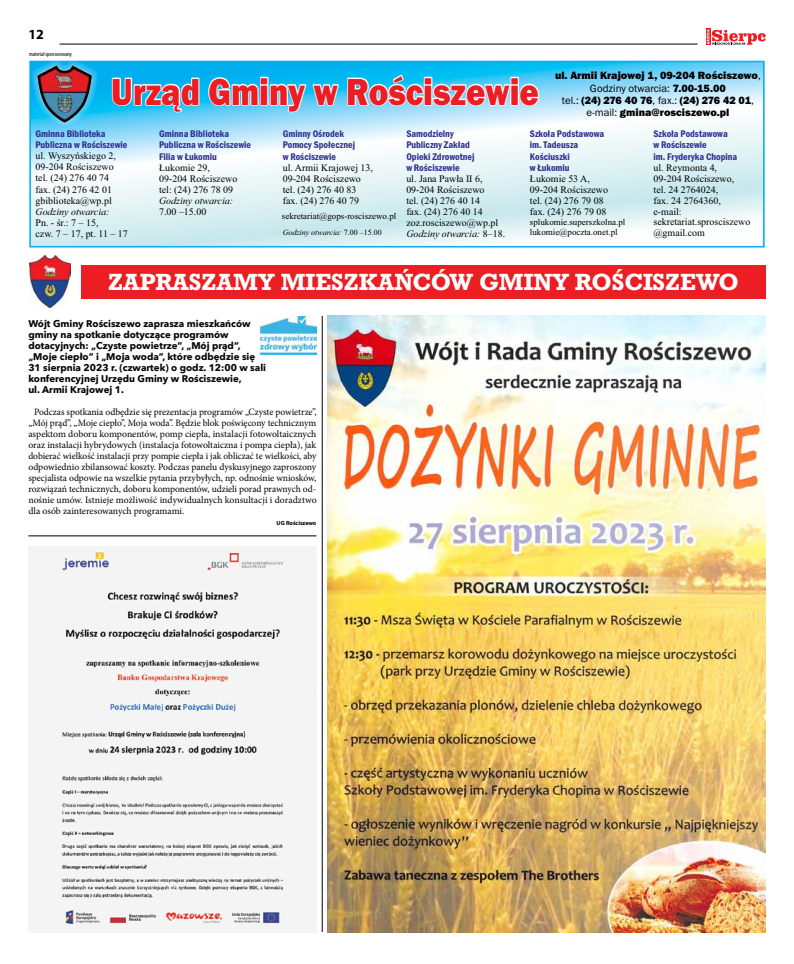
<style>
.page{position:relative;width:794px;height:964px;background:#fff}
.page>*{position:absolute;margin:0;border:0;box-sizing:border-box;transform-origin:0 0}
.t1{font:800 38.9px "Franklin Gothic";color:#ed1d24;scale:.85 1}
.t2{font:700 22px "Rockwell";color:#fff}
.t3{font:700 14px "Myriad Pro";color:#000}
.t4{font:800 10.9px/12.4px "Franklin Gothic";color:#000;text-align:center}
.t5{font:9.9px/11px "Times New Roman";color:#000}
.t6{font:600 condensed 9.9px/11.3px "Franklin Gothic";color:#2e3092}
.t7{font:italic 9.9px "Times New Roman";color:#000}
.t8{font:9.7px/11px "Minion Pro";color:#000;text-align:justify}
.t9{font:700 9.7px/11px "Avenir Next";color:#050505}
.t10{font:8.9px "Times New Roman";color:#000}
.t11{font:italic 8px "Times New Roman";color:#000}
.t12{font:condensed 6px "Myriad Pro";color:#000}
.t13{font:700 6px "Myriad Pro";color:#000}
.s1{font-weight:400}
.s2{font-style:normal}
</style>
<div class="page">
<hr style="left:60px;top:44px;width:637px;height:1px;background:#000">
<svg style="left:706px;top:29px;width:59px;height:16px"></svg>
<svg style="left:32px;top:64px;width:729px;height:181px"></svg>
<div style="left:30px;top:62px;width:733px;height:185px;border:1px solid #00aeef"></div>
<div style="left:31px;top:60px;width:67px;height:67px;background:#fff;opacity:.49"></div>
<img style="left:35px;top:64px;width:59px;height:58px">
<svg style="left:111px;top:77px;width:89px;height:37px"></svg>
<svg style="left:207px;top:76px;width:133px;height:38px"></svg>
<svg style="left:346px;top:73px;width:194px;height:34px"></svg>
<div style="left:81px;top:265px;width:684px;height:33px;background:#ed1d24"></div>
<img style="left:30px;top:255px;width:41px;height:52px">
<img style="left:260px;top:316px;width:57px;height:38px">
<img style="left:328px;top:316px;width:437px;height:616px">
<hr style="left:28px;top:536px;width:288px;height:1px;background:#000">
<hr style="left:322px;top:316px;width:1px;height:616px;background:#000">
<img style="left:28px;top:547px;width:288px;height:385px">
<h3 class="t3" style="left:28px;top:25px;width:17px">12</h3>
<p class="t12" style="left:29px;top:51px;width:44px">materiał sponsorowany</p>
<h1 class="t1" style="left:111px;top:66px;width:504px">Urząd Gminy w Rościszewie</h1>
<p class="t4" style="left:555px;top:69px;width:207px">ul. Armii Krajowej 1, 09-204 Rościszewo<span class="s1">, Godziny otwarcia:</span> 7.00-15.00<br><span class="s1">tel.:</span> (24) 276 40 76<span class="s1">, fax.:</span> (24) 276 42 01<span class="s1">, e-mail:</span> gmina@rosciszewo.pl</p>
<p class="t6" style="left:35px;top:128px;width:93px">Gminna Biblioteka<br>Publiczna w Rościszewie</p>
<p class="t5" style="left:35px;top:150px;width:82px">ul. Wyszyńskiego 2,</p>
<p class="t6" style="left:159px;top:128px;width:93px">Gminna Biblioteka<br>Publiczna w Rościszewie<br>Filia w Łukomiu</p>
<p class="t5" style="left:35px;top:161px;width:80px">09-204 Rościszewo</p>
<p class="t5" style="left:159px;top:162px;width:52px">Łukomie 29,</p>
<p class="t7" style="left:35px;top:204px;width:75px">Godziny otwarcia:</p>
<p class="t5" style="left:35px;top:172px;width:75px">tel. (24) 276 40 74</p>
<p class="t5" style="left:159px;top:173px;width:80px">09-204 Rościszewo</p>
<p class="t5" style="left:35px;top:183px;width:78px">fax. (24) 276 42 01</p>
<p class="t5" style="left:159px;top:184px;width:76px">tel: (24) 276 78 09</p>
<p class="t7" style="left:159px;top:194px;width:75px">Godziny otwarcia:</p>
<p class="t5" style="left:35px;top:194px;width:78px">gbiblioteka@wp.pl</p>
<p class="t5" style="left:35px;top:227px;width:94px">czw. 7 – 17, pt. 11 – 17</p>
<p class="t5" style="left:159px;top:206px;width:49px">7.00 –15.00</p>
<p class="t5" style="left:35px;top:216px;width:64px">Pn. - śr.: 7 – 15,</p>
<p class="t6" style="left:283px;top:128px;width:63px">Gminny Ośrodek</p>
<p class="t6" style="left:406px;top:128px;width:49px">Samodzielny</p>
<p class="t6" style="left:530px;top:128px;width:76px">Szkoła Podstawowa</p>
<p class="t6" style="left:653px;top:128px;width:76px">Szkoła Podstawowa</p>
<p class="t6" style="left:283px;top:139px;width:74px">Pomocy Społecznej</p>
<p class="t6" style="left:406px;top:139px;width:65px">Publiczny Zakład</p>
<p class="t6" style="left:530px;top:139px;width:50px">im. Tadeusza</p>
<p class="t6" style="left:653px;top:139px;width:55px">w Rościszewie</p>
<p class="t6" style="left:283px;top:151px;width:55px">w Rościszewie</p>
<p class="t5" style="left:283px;top:162px;width:92px">ul. Armii Krajowej 13,<br>09-204 Rościszewo</p>
<p class="t5" style="left:283px;top:184px;width:75px">tel. (24) 276 40 83</p>
<p class="t5" style="left:283px;top:195px;width:78px">fax. (24) 276 40 79</p>
<p class="t10" style="left:282px;top:210px;width:116px">sekretariat@gops-rosciszewo.pl</p>
<p class="t11" style="left:283px;top:227px;width:100px">Godziny otwarcia: <span class="s2">7.00 –15.00</span></p>
<p class="t6" style="left:406px;top:151px;width:70px">Opieki Zdrowotnej w Rościszewie</p>
<p class="t5" style="left:406px;top:173px;width:78px">ul. Jana Pawła II 6,</p>
<p class="t5" style="left:406px;top:184px;width:80px">09-204 Rościszewo</p>
<p class="t5" style="left:406px;top:195px;width:75px">tel. (24) 276 40 14</p>
<p class="t7" style="left:406px;top:227px;width:100px">Godziny otwarcia: <span class="s2">8–18.</span></p>
<p class="t5" style="left:406px;top:206px;width:78px">fax. (24) 276 40 14</p>
<p class="t5" style="left:406px;top:217px;width:94px">zoz.rosciszewo@wp.pl</p>
<p class="t6" style="left:530px;top:151px;width:41px">Kościuszki</p>
<p class="t6" style="left:530px;top:162px;width:41px">w Łukomiu</p>
<p class="t5" style="left:530px;top:173px;width:80px">Łukomie 53 A,<br>09-204 Rościszewo</p>
<p class="t5" style="left:530px;top:195px;width:75px">tel. (24) 276 79 08</p>
<p class="t5" style="left:530px;top:206px;width:78px">fax. (24) 276 79 08</p>
<p class="t10" style="left:530px;top:216px;width:97px">splukomie.superszkolna.pl</p>
<p class="t10" style="left:530px;top:226px;width:89px">lukomie@poczta.onet.pl</p>
<p class="t6" style="left:653px;top:151px;width:85px">im. Fryderyka Chopina</p>
<p class="t5" style="left:653px;top:162px;width:82px">ul. Reymonta 4,<br>09-204 Rościszewo,</p>
<p class="t5" style="left:653px;top:184px;width:66px">tel. 24 2764024,</p>
<p class="t5" style="left:653px;top:195px;width:69px">fax. 24 2764360, e-mail:</p>
<p class="t5" style="left:653px;top:216px;width:98px">sekretariat.sprosciszewo @gmail.com</p>
<h2 class="t2" style="left:108px;top:268px;width:33px">ZAPR</h2>
<h2 class="t2" style="left:172px;top:268px;width:35px">ASZAMY</h2>
<h2 class="t2" style="left:281px;top:268px;width:18px">MIESZKA</h2>
<h2 class="t2" style="left:394px;top:268px;width:104px">ŃCÓW GMINY</h2>
<h2 class="t2" style="left:575px;top:268px;width:67px">ROŚCISZEWO</h2>
<p class="t9" style="left:28px;top:318px;width:239px">Wójt Gminy Rościszewo zaprasza mieszkańców gminy na spotkanie dotyczące programów dotacyjnych: „Czyste powietrze”, „Mój prąd”, „Moje ciepło” i „Moja woda”, które odbędzie się 31 sierpnia 2023 r. (czwartek) o godz. 12:00 w sali konferencyjnej Urzędu Gminy w Rościszewie,<br>ul. Armii Krajowej 1.</p>
<p class="t8" style="left:28px;top:406px;width:290px;text-indent:6px">Podczas spotkania odbędzie się prezentacja programów „Czyste powietrze”, „Mój prąd”, „Moje ciepło”, Moja woda”. Będzie blok poświęcony technicznym aspektom doboru komponentów, pomp ciepła, instalacji fotowoltaicznych oraz instalacji hybrydowych (instalacja fotowoltaiczna i pompa ciepła), jak dobierać wielkość instalacji przy pompie ciepła i jak obliczać te wielkości, aby odpowiednio zbilansować koszty. Podczas panelu dyskusyjnego zaproszony specjalista odpowie na wszelkie pytania przybyłych, np. odnośnie wniosków, rozwiązań technicznych, doboru komponentów, udzieli porad prawnych od&shy;nośnie umów. Istnieje możliwość indywidualnych konsultacji i doradztwo dla osób zainteresowanych programami.</p>
<p class="t13" style="left:277px;top:519px;width:41px">UG Rościszewo</p>
</div>
